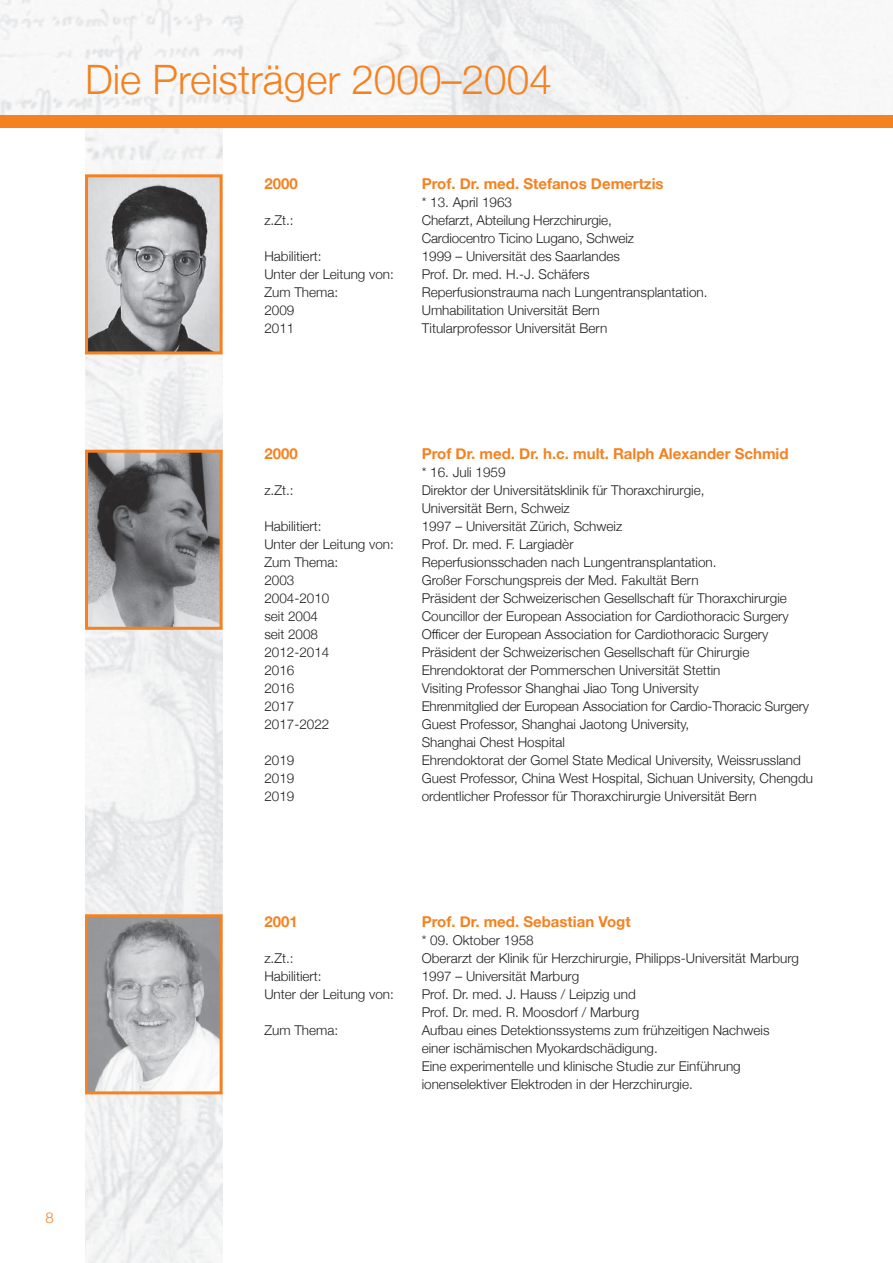
<style>
.page{position:relative;width:893px;height:1263px;background:#fff}
.page>*{position:absolute;margin:0;border:0;box-sizing:border-box;transform-origin:0 0}
.t1{font:300 40.5px "Helvetica Neue";color:#f58220}
.t2{font:700 15px "Helvetica Neue";color:#f58220}
.t3{font:300 15px "Helvetica Neue";color:#f58220}
.t4{font:300 13.5px/18px "Helvetica Neue";color:#231f20}
</style>
<div class="page">
<img style="left:85px;top:128px;width:137px;height:1135px">
<img style="left:89px;top:178px;width:130px;height:172px">
<div style="left:85px;top:174px;width:138px;height:180px;border:3px solid #f58220"></div>
<img style="left:89px;top:454px;width:130px;height:172px">
<div style="left:85px;top:450px;width:138px;height:180px;border:3px solid #f58220"></div>
<img style="left:89px;top:918px;width:130px;height:172px">
<div style="left:85px;top:914px;width:138px;height:180px;border:3px solid #f58220"></div>
<img style="left:0;top:0;width:892px;height:115px">
<div style="left:0;top:115px;width:893px;height:13px;background:#f58220"></div>
<h1 class="t1" style="left:85px;top:47px;width:468px">Die Preisträger 2000–2004</h1>
<p class="t2" style="left:264px;top:172px;width:35px">2000</p>
<p class="t2" style="left:422px;top:172px;width:243px">Prof. Dr. med. Stefanos Demertzis</p>
<p class="t4" style="left:422px;top:192px;width:92px">* 13. April 1963</p>
<p class="t4" style="left:264px;top:210px;width:31px">z.Zt.:</p>
<p class="t4" style="left:422px;top:210px;width:214px">Chefarzt, Abteilung Herzchirurgie,<br>Cardiocentro Ticino Lugano, Schweiz</p>
<p class="t4" style="left:264px;top:246px;width:59px">Habilitiert:</p>
<p class="t4" style="left:422px;top:246px;width:200px">1999 – Universität des Saarlandes</p>
<p class="t4" style="left:264px;top:264px;width:131px">Unter der Leitung von:</p>
<p class="t4" style="left:422px;top:264px;width:169px">Prof. Dr. med. H.-J. Schäfers</p>
<p class="t4" style="left:264px;top:282px;width:75px">Zum Thema:</p>
<p class="t4" style="left:422px;top:282px;width:287px">Reperfusionstrauma nach Lungentransplantation.</p>
<p class="t4" style="left:264px;top:300px;width:32px">2009</p>
<p class="t4" style="left:422px;top:300px;width:179px">Umhabilitation Universität Bern</p>
<p class="t4" style="left:264px;top:318px;width:32px">2011</p>
<p class="t4" style="left:422px;top:318px;width:187px">Titularprofessor Universität Bern</p>
<p class="t2" style="left:264px;top:442px;width:35px">2000</p>
<p class="t2" style="left:422px;top:442px;width:368px">Prof Dr. med. Dr. h.c. mult. Ralph Alexander Schmid</p>
<p class="t4" style="left:422px;top:462px;width:85px">* 16. Juli 1959</p>
<p class="t4" style="left:264px;top:480px;width:31px">z.Zt.:</p>
<p class="t4" style="left:422px;top:480px;width:284px">Direktor der Universitätsklinik für Thoraxchirurgie,<br>Universität Bern, Schweiz</p>
<p class="t4" style="left:264px;top:516px;width:59px">Habilitiert:</p>
<p class="t4" style="left:422px;top:516px;width:202px">1997 – Universität Zürich, Schweiz</p>
<p class="t4" style="left:264px;top:534px;width:131px">Unter der Leitung von:</p>
<p class="t4" style="left:422px;top:534px;width:153px">Prof. Dr. med. F. Largiadèr</p>
<p class="t4" style="left:264px;top:552px;width:75px">Zum Thema:</p>
<p class="t4" style="left:422px;top:552px;width:296px">Reperfusionsschaden nach Lungentransplantation.</p>
<p class="t4" style="left:264px;top:570px;width:32px">2003</p>
<p class="t4" style="left:422px;top:570px;width:278px">Großer Forschungspreis der Med. Fakultät Bern</p>
<p class="t4" style="left:264px;top:588px;width:67px">2004-2010</p>
<p class="t4" style="left:422px;top:588px;width:367px">Präsident der Schweizerischen Gesellschaft für Thoraxchirurgie</p>
<p class="t4" style="left:264px;top:606px;width:55px">seit 2004</p>
<p class="t4" style="left:422px;top:606px;width:368px">Councillor der European Association for Cardiothoracic Surgery</p>
<p class="t4" style="left:264px;top:624px;width:55px">seit 2008</p>
<p class="t4" style="left:422px;top:624px;width:348px">Officer der European Association for Cardiothoracic Surgery</p>
<p class="t4" style="left:264px;top:642px;width:67px">2012-2014</p>
<p class="t4" style="left:422px;top:642px;width:329px">Präsident der Schweizerischen Gesellschaft für Chirurgie</p>
<p class="t4" style="left:264px;top:660px;width:32px">2016</p>
<p class="t4" style="left:422px;top:660px;width:300px">Ehrendoktorat der Pommerschen Universität Stettin</p>
<p class="t4" style="left:264px;top:678px;width:32px">2016</p>
<p class="t4" style="left:422px;top:678px;width:278px">Visiting Professor Shanghai Jiao Tong University</p>
<p class="t4" style="left:264px;top:696px;width:32px">2017</p>
<p class="t4" style="left:422px;top:696px;width:389px">Ehrenmitglied der European Association for Cardio-Thoracic Surgery</p>
<p class="t4" style="left:264px;top:714px;width:67px">2017-2022</p>
<p class="t4" style="left:422px;top:714px;width:269px">Guest Professor, Shanghai Jaotong University,<br>Shanghai Chest Hospital</p>
<p class="t4" style="left:264px;top:750px;width:32px">2019</p>
<p class="t4" style="left:422px;top:750px;width:381px">Ehrendoktorat der Gomel State Medical University, Weissrussland</p>
<p class="t4" style="left:264px;top:768px;width:32px">2019</p>
<p class="t4" style="left:422px;top:768px;width:393px">Guest Professor, China West Hospital, Sichuan University, Chengdu</p>
<p class="t4" style="left:264px;top:786px;width:32px">2019</p>
<p class="t4" style="left:422px;top:786px;width:336px">ordentlicher Professor für Thoraxchirurgie Universität Bern</p>
<p class="t2" style="left:264px;top:910px;width:35px">2001</p>
<p class="t2" style="left:422px;top:910px;width:210px">Prof. Dr. med. Sebastian Vogt</p>
<p class="t4" style="left:422px;top:930px;width:114px">* 09. Oktober 1958</p>
<p class="t4" style="left:264px;top:948px;width:31px">z.Zt.:</p>
<p class="t4" style="left:422px;top:948px;width:379px">Oberarzt der Klinik für Herzchirurgie, Philipps-Universität Marburg</p>
<p class="t4" style="left:264px;top:966px;width:59px">Habilitiert:</p>
<p class="t4" style="left:422px;top:966px;width:159px">1997 – Universität Marburg</p>
<p class="t4" style="left:264px;top:984px;width:131px">Unter der Leitung von:</p>
<p class="t4" style="left:422px;top:984px;width:219px">Prof. Dr. med. J. Hauss / Leipzig und<br>Prof. Dr. med. R. Moosdorf / Marburg</p>
<p class="t4" style="left:264px;top:1020px;width:75px">Zum Thema:</p>
<p class="t4" style="left:422px;top:1020px;width:349px">Aufbau eines Detektionssystems zum frühzeitigen Nachweis einer ischämischen Myokardschädigung.<br>Eine experimentelle und klinische Studie zur Einführung ionenselektiver Elektroden in der Herzchirurgie.</p>
<p class="t3" style="left:46px;top:1206px;width:10px">8</p>
</div>
